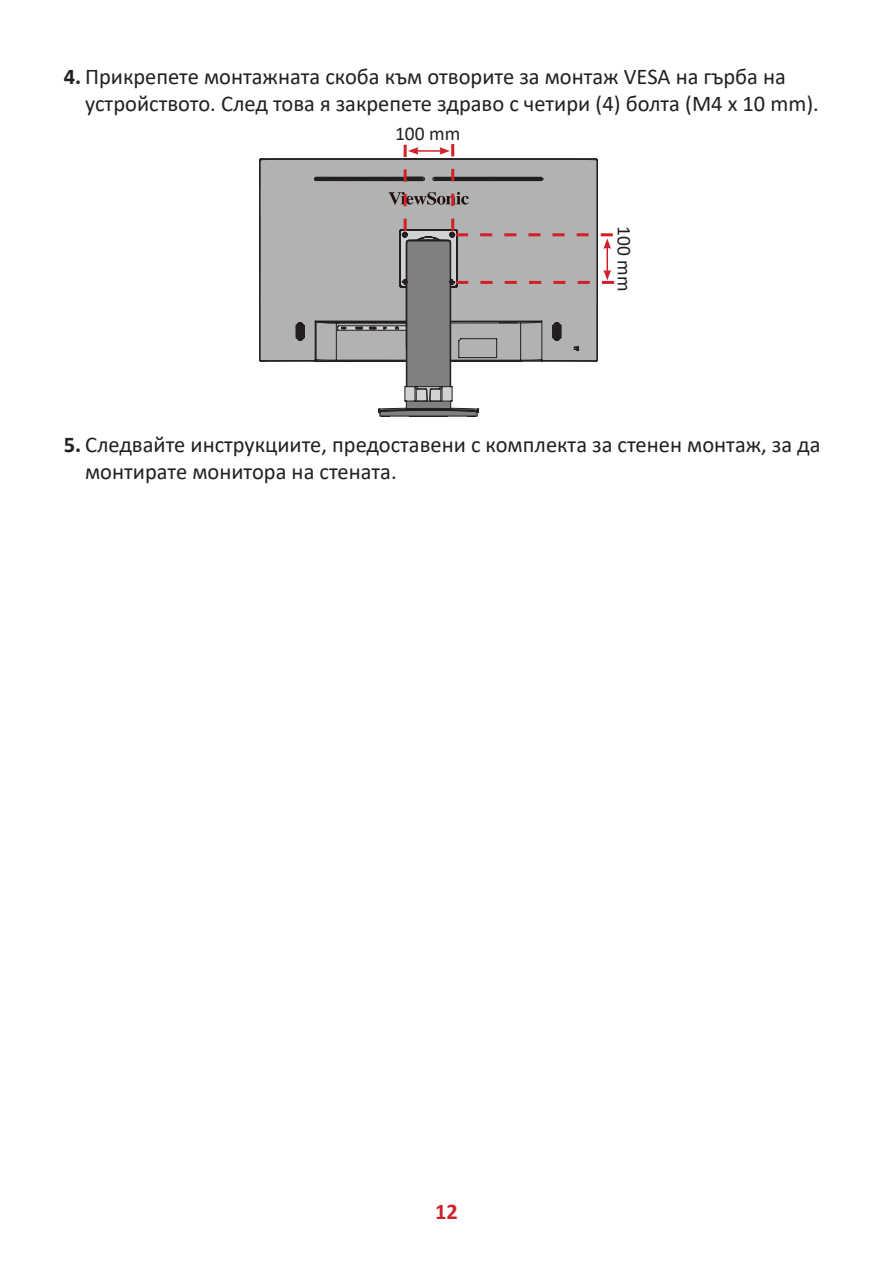
<style>
.page{position:relative;width:893px;height:1263px;background:#fff}
.page>*{position:absolute;margin:0;border:0;box-sizing:border-box;transform-origin:0 0}
.t1{font:22.5px/27px "Calibri";color:#231f20}
.t2{font:700 22.5px "Calibri";color:#d1232a}
.t3{font:19.5px "Calibri";color:#231f20}
.s1{font-weight:700}
</style>
<div class="page">
<div style="left:259px;top:159px;width:55px;height:202px;background:#b2b2b2"></div>
<svg style="left:314px;top:144px;width:300px;height:273px"></svg>
<p class="t1" style="left:85px;top:62px;width:735px;text-indent:-21px"><span class="s1">4.</span> Прикрепете монтажната скоба към отворите за монтаж VESA на гърба на устройството. След това я закрепете здраво с четири (4) болта (M4 x 10 mm).</p>
<p class="t3" style="left:395px;top:120px;width:67px">100 mm</p>
<p class="t3" style="left:638px;top:226px;width:67px;rotate:90deg">100 mm</p>
<p class="t1" style="left:85px;top:431px;width:737px;text-indent:-21px"><span class="s1">5.</span> Следвайте инструкциите, предоставени с комплекта за стенен монтаж, за да монтирате монитора на стената.</p>
<p class="t2" style="left:435px;top:1196px;width:24px">12</p>
</div>
